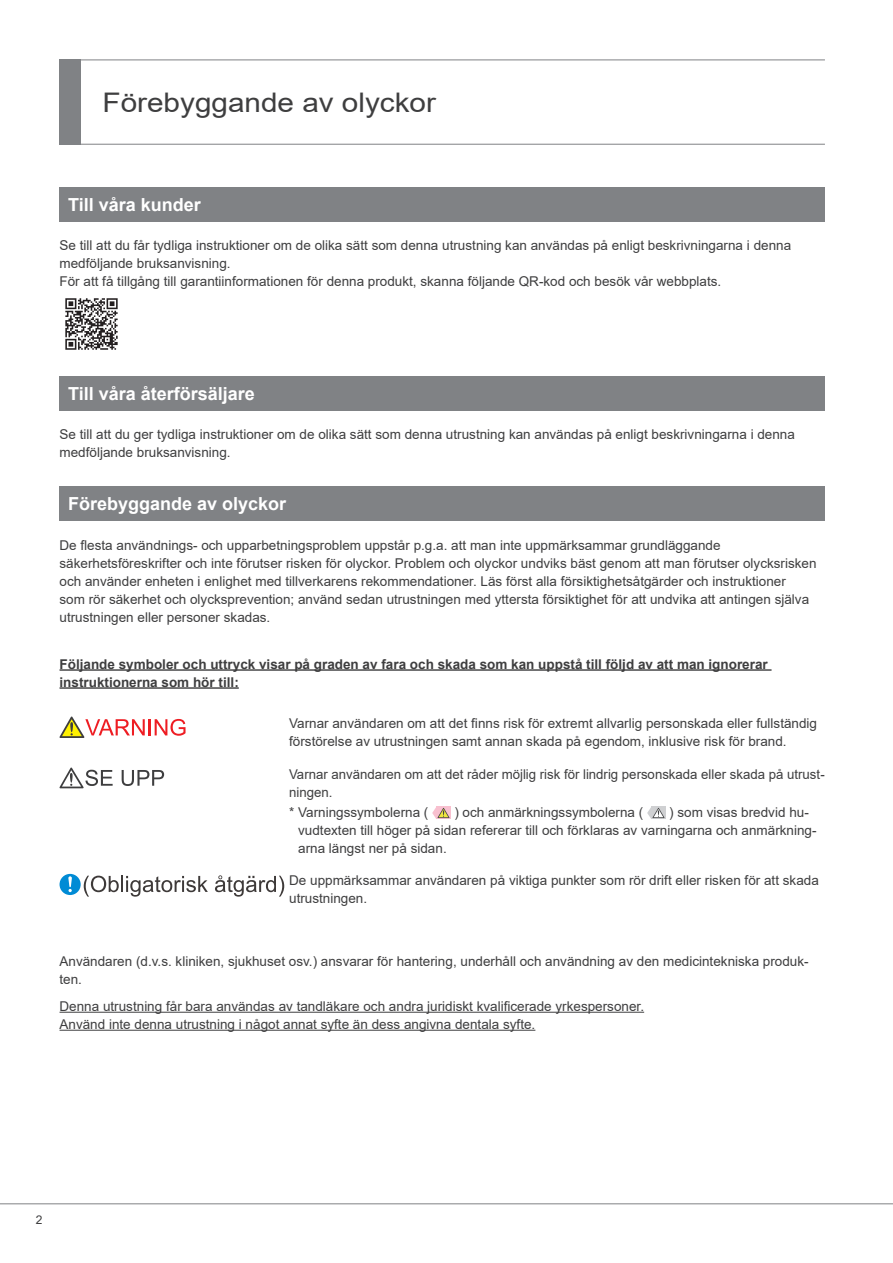
<style>
.page{position:relative;width:893px;height:1263px;background:#fff}
.page>*{position:absolute;margin:0;border:0;box-sizing:border-box;transform-origin:0 0}
.t1{font:27px "Arial";color:#3e3e3f;scale:1.1 1}
.t2{font:700 18px "Arial";color:#fff}
.t3{font:13.5px/18px "Arial";color:#3e3e3f}
.t4{font:700 13.5px/18px "Arial";color:#3e3e3f}
.t5{font:12px "Arial";color:#3e3e3f}
</style>
<div class="page">
<hr style="left:0;top:1203px;width:893px;height:1px;background:#808285">
<hr style="left:60px;top:144px;width:765px;height:1px;background:#808285">
<hr style="left:60px;top:60px;width:765px;height:1px;background:#808285">
<div style="left:60px;top:60px;width:21px;height:85px;background:#808285"></div>
<svg style="left:60px;top:716px;width:126px;height:22px"></svg>
<svg style="left:60px;top:767px;width:53px;height:21px"></svg>
<svg style="left:122px;top:770px;width:42px;height:16px"></svg>
<svg style="left:60px;top:874px;width:148px;height:23px"></svg>
<svg style="left:215px;top:875px;width:69px;height:22px"></svg>
<div style="left:436px;top:806px;width:15px;height:13px;background:#f8c0cf"></div>
<svg style="left:432px;top:808px;width:17px;height:11px"></svg>
<div style="left:651px;top:806px;width:14px;height:13px;background:#cfd0d2"></div>
<svg style="left:647px;top:808px;width:17px;height:11px"></svg>
<img style="left:65px;top:298px;width:53px;height:52px">
<hr style="left:60px;top:669px;width:711px;height:2px;background:#3e3e3f">
<hr style="left:60px;top:687px;width:179px;height:2px;background:#3e3e3f">
<hr style="left:60px;top:1012px;width:584px;height:1px;background:#3e3e3f">
<hr style="left:60px;top:1030px;width:475px;height:1px;background:#3e3e3f">
<div style="left:60px;top:187px;width:765px;height:34px;background:#808285"></div>
<div style="left:60px;top:376px;width:765px;height:34px;background:#808285"></div>
<div style="left:60px;top:487px;width:765px;height:34px;background:#808285"></div>
<h1 class="t1" style="left:103px;top:84px;width:305px">Förebyggande av olyckor</h1>
<h2 class="t2" style="left:68px;top:192px;width:134px">Till våra kunder</h2>
<p class="t3" style="left:60px;top:236px;width:733px">Se till att du får tydliga instruktioner om de olika sätt som denna utrustning kan användas på enligt beskrivningarna i denna medföljande bruksanvisning.<br>För att få tillgång till garantiinformationen för denna produkt, skanna följande QR-kod och besök vår webbplats.</p>
<h2 class="t2" style="left:68px;top:381px;width:188px">Till våra återförsäljare</h2>
<p class="t3" style="left:60px;top:425px;width:737px">Se till att du ger tydliga instruktioner om de olika sätt som denna utrustning kan användas på enligt beskrivningarna i denna medföljande bruksanvisning.</p>
<h2 class="t2" style="left:68px;top:491px;width:220px">Förebyggande av olyckor</h2>
<p class="t3" style="left:60px;top:536px;width:759px">De flesta användnings- och upparbetningsproblem uppstår p.g.a. att man inte uppmärksammar grundläggande säkerhetsföreskrifter och inte förutser risken för olyckor. Problem och olyckor undviks bäst genom att man förutser olycksrisken och använder enheten i enlighet med tillverkarens rekommendationer. Läs först alla försiktighetsåtgärder och instruktioner<br>som rör säkerhet och olycksprevention; använd sedan utrustningen med yttersta försiktighet för att undvika att antingen själva utrustningen eller personer skadas.</p>
<p class="t4" style="left:60px;top:655px;width:710px">Följande symboler och uttryck visar på graden av fara och skada som kan uppstå till följd av att man ignorerar instruktionerna som hör till:</p>
<p class="t3" style="left:289px;top:714px;width:529px">Varnar användaren om att det finns risk för extremt allvarlig personskada eller fullständig förstörelse av utrustningen samt annan skada på egendom, inklusive risk för brand.</p>
<p class="t3" style="left:289px;top:765px;width:537px">Varnar användaren om att det råder möjlig risk för lindrig personskada eller skada på utrust&shy;ningen.</p>
<p class="t3" style="left:289px;top:804px;width:141px">* Varningssymbolerna (</p>
<p class="t3" style="left:454px;top:804px;width:191px">) och anmärkningssymbolerna (</p>
<p class="t3" style="left:298px;top:804px;width:520px;text-indent:371px">) som visas bredvid hu&shy;vudtexten till höger på sidan refererar till och förklaras av varningarna och anmärkning&shy;arna längst ner på sidan.</p>
<p class="t3" style="left:289px;top:872px;width:531px">De uppmärksammar användaren på viktiga punkter som rör drift eller risken för att skada utrustningen.</p>
<p class="t3" style="left:60px;top:952px;width:751px">Användaren (d.v.s. kliniken, sjukhuset osv.) ansvarar för hantering, underhåll och användning av den medicintekniska produk&shy;ten.</p>
<p class="t3" style="left:60px;top:997px;width:586px">Denna utrustning får bara användas av tandläkare och andra juridiskt kvalificerade yrkespersoner.<br>Använd inte denna utrustning i något annat syfte än dess angivna dentala syfte.</p>
<p class="t5" style="left:36px;top:1212px;width:8px">2</p>
</div>
